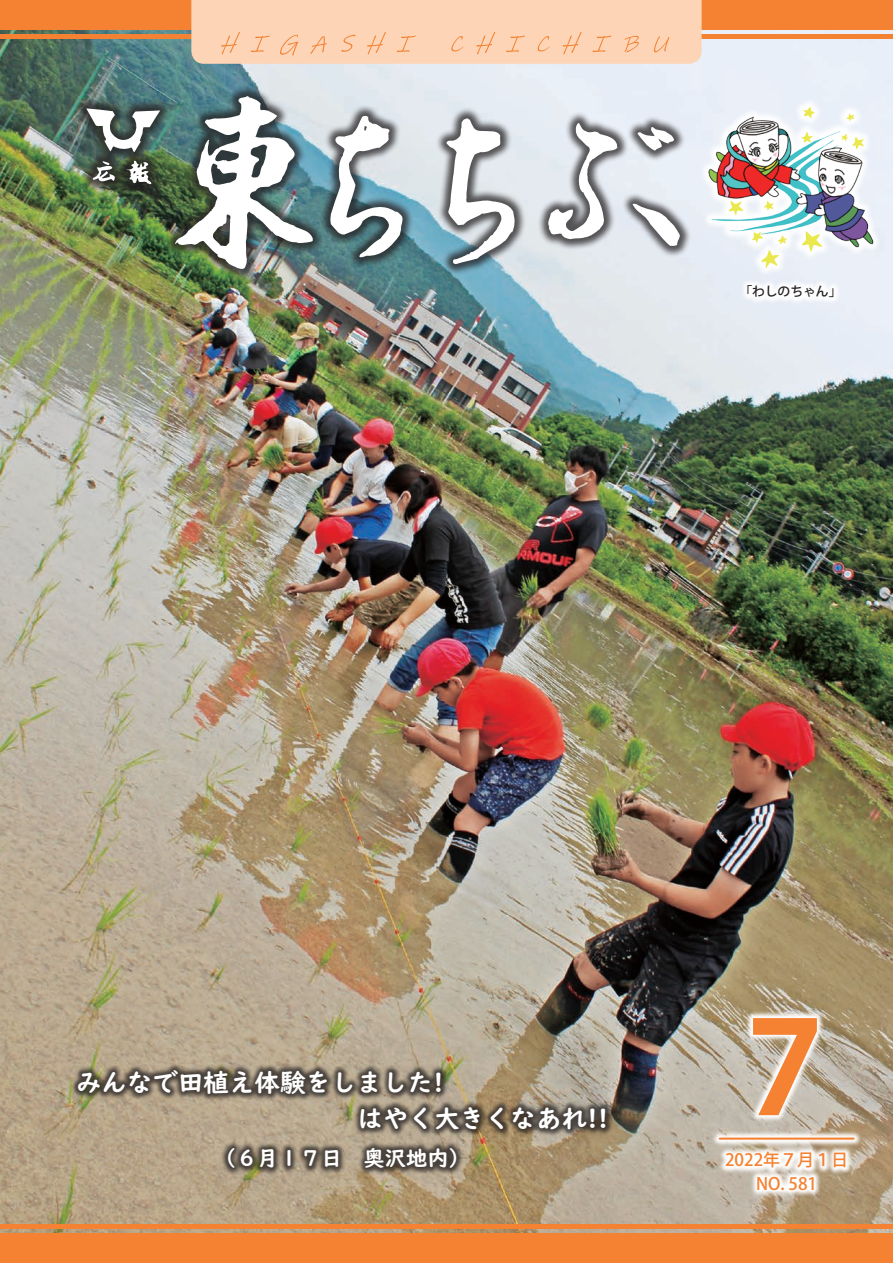
<style>
.page{position:relative;width:893px;height:1263px;background:#fff}
.page>*{position:absolute;margin:0;border:0;box-sizing:border-box;transform-origin:0 0}
.t1{font:700 127.5px "Koz Go Pr 6 N";color:#f48232;scale:.9 1}
.t2{font:25.5px/36.2px "UD Digi Kyokasho NP B";color:#fff}
.t3{font:21.3px "UD Digi Kyokasho NP B";color:#fff}
.t4{font:500 16.95px "Koz Go Pr 6 N";color:#f48232}
.t5{font:500 12.75px "Koz Go Pr 6 N";color:#231f20}
</style>
<div class="page">
<img style="left:0;top:30px;width:893px;height:1203px">
<div style="left:163px;top:85px;width:529px;height:196px;background:#231f20;opacity:.75"></div>
<img style="left:175px;top:96px;width:138px;height:173px">
<svg style="left:446px;top:118px;width:69px;height:146px"></svg>
<svg style="left:328px;top:116px;width:75px;height:142px"></svg>
<svg style="left:546px;top:123px;width:71px;height:116px"></svg>
<svg style="left:632px;top:203px;width:48px;height:43px"></svg>
<svg style="left:637px;top:127px;width:37px;height:24px"></svg>
<div style="left:75px;top:96px;width:97px;height:100px;background:#231f20;opacity:.75"></div>
<svg style="left:126px;top:159px;width:25px;height:25px"></svg>
<svg style="left:92px;top:161px;width:23px;height:22px"></svg>
<svg style="left:87px;top:108px;width:73px;height:44px"></svg>
<div style="left:0;top:0;width:893px;height:30px;background:#f48232"></div>
<div style="left:0;top:1233px;width:893px;height:30px;background:#f48232"></div>
<div style="left:0;top:34px;width:893px;height:5px;background:#f48232"></div>
<hr style="left:0;top:1225px;width:893px;height:4px;background:#f48232">
<div style="left:191px;top:0;width:511px;height:64px;background:#fdd5b6"></div>
<div style="left:699px;top:97px;width:183px;height:180px;background:#eaeff8"></div>
<img style="left:707px;top:103px;width:167px;height:168px">
<svg style="left:740px;top:278px;width:101px;height:27px"></svg>
<svg style="left:711px;top:1010px;width:151px;height:187px"></svg>
<hr style="left:720px;top:1137px;width:134px;height:3px;background:#f48232">
<div style="left:71px;top:1062px;width:542px;height:75px;background:#231f20;opacity:.75"></div>
<div style="left:220px;top:1140px;width:244px;height:35px;background:#231f20;opacity:.75"></div>
<p class="t5" style="left:739px;top:284px;width:104px">「わしのちゃん」</p>
<p class="t2" style="left:358px;top:1064px;width:253px;text-indent:-282px">みんなで田植え体験をしました!<br>はやく大きくなあれ!!</p>
<p class="t3" style="left:215px;top:1145px;width:257px">（６月１７日　奥沢地内）</p>
<h1 class="t1" style="left:728px;top:996px;width:129px">７</h1>
<p class="t4" style="left:725px;top:1150px;width:125px">2022年７月１日</p>
<p class="t4" style="left:756px;top:1174px;width:62px">NO. 581</p>
</div>
